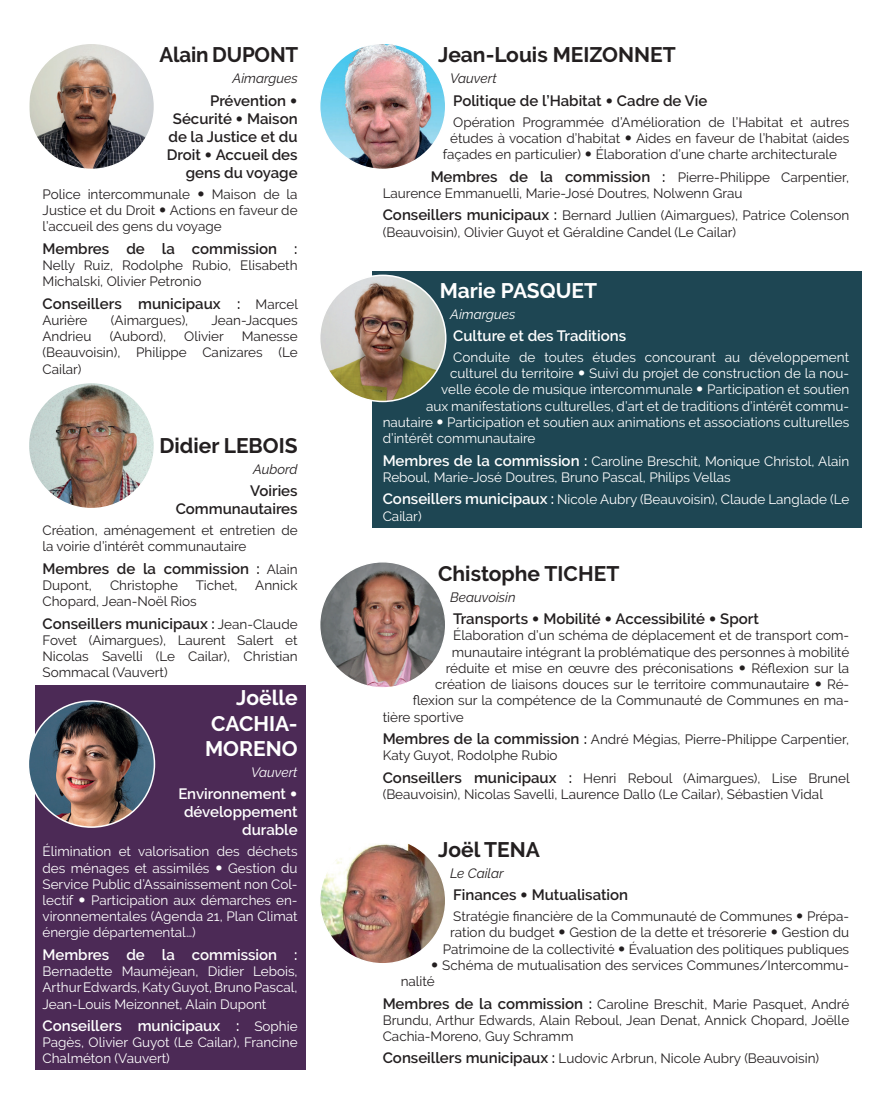
<style>
.page{position:relative;width:893px;height:1106px;background:#fff}
.page>*{position:absolute;margin:0;border:0;box-sizing:border-box;transform-origin:0 0}
.t1{font:700 21px "Raleway";color:#231f20}
.t2{font:700 21px/25.2px "Raleway";color:#fff;text-align:justify}
.t3{font:600 15px/18px "Raleway";color:#231f20;text-align:right}
.t4{font:600 15px/18px "Raleway";color:#fff;text-align:right}
.t5{font:13.5px/16.2px "Raleway";color:#231f20}
.t6{font:13.5px/16.2px "Raleway";color:#fff}
.t7{font:italic 13.5px "Raleway";color:#231f20}
.t8{font:italic 13.5px "Raleway";color:#fff}
.s1{font-family:"Futura";font-weight:400;font-size:13.5px}
.s2{font-family:"Futura"}
.s3{font-weight:400;font-size:13.5px}
.s4{font-weight:600;font-size:15px}
</style>
<div class="page">
<div style="left:35px;top:685px;width:270px;height:385px;background:#4c2a56"></div>
<div style="left:372px;top:271px;width:489px;height:256px;background:#1e4653"></div>
<img style="left:320px;top:275px;width:126px;height:126px;border-radius:63px">
<img style="left:28px;top:382px;width:126px;height:126px;border-radius:63px">
<img style="left:28px;top:701px;width:126px;height:126px;border-radius:63px">
<img style="left:31px;top:46px;width:121px;height:121px">
<img style="left:320px;top:43px;width:126px;height:126px;border-radius:63px">
<img style="left:320px;top:562px;width:126px;height:126px;border-radius:63px">
<img style="left:320px;top:837px;width:126px;height:126px;border-radius:63px">
<h1 class="t1" style="left:159px;top:43px;width:140px">Alain DUPONT</h1>
<p class="t7" style="left:233px;top:71px;width:67px">Aimargues</p>
<p class="t3" style="left:167px;top:92px;width:132px">Prévention <span class="s1">•<br></span>Sécurité <span class="s1">•</span> Maison de la Justice et du<br>Droit <span class="s1">•</span> Accueil des gens du voyage</p>
<p class="t5" style="left:43px;top:186px;width:257px;text-align:justify">Police intercommunale <span class="s2">•</span> Maison de la Justice et du Droit <span class="s2">•</span> Actions en faveur de l’accueil des gens du voyage</p>
<p class="t3" style="left:43px;top:239px;width:257px">Membres de la commission :</p>
<p class="t5" style="left:43px;top:257px;width:257px">Nelly Ruiz, Rodolphe Rubio, Elisabeth<br>Michalski, Olivier Petronio</p>
<p class="t3" style="left:43px;top:294px;width:257px">Conseillers municipaux : <span class="s3">Marcel</span></p>
<p class="t5" style="left:43px;top:312px;width:46px">Aurière</p>
<p class="t5" style="left:111px;top:312px;width:79px">(Aimargues),</p>
<p class="t5" style="left:212px;top:312px;width:88px">Jean-Jacques</p>
<p class="t5" style="left:43px;top:328px;width:51px">Andrieu</p>
<p class="t5" style="left:110px;top:328px;width:58px">(Aubord),</p>
<p class="t5" style="left:184px;top:328px;width:41px">Olivier</p>
<p class="t5" style="left:43px;top:328px;width:257px;text-align:justify;text-indent:199px">Manesse (Beauvoisin), Philippe Canizares (Le Cailar)</p>
<h1 class="t1" style="left:159px;top:433px;width:140px">Didier LEBOIS</h1>
<p class="t7" style="left:253px;top:461px;width:46px">Aubord</p>
<p class="t3" style="left:176px;top:482px;width:123px">Voiries<br>Communautaires</p>
<p class="t5" style="left:43px;top:522px;width:257px">Création, aménagement et entretien de la voirie d’intérêt communautaire</p>
<p class="t3" style="left:43px;top:559px;width:257px">Membres de la commission : <span class="s3">Alain</span></p>
<p class="t5" style="left:43px;top:577px;width:51px">Dupont,</p>
<p class="t5" style="left:110px;top:577px;width:69px">Christophe</p>
<p class="t5" style="left:196px;top:577px;width:43px">Tichet,</p>
<p class="t5" style="left:255px;top:577px;width:44px">Annick</p>
<p class="t5" style="left:43px;top:593px;width:156px">Chopard, Jean-Noël Rios</p>
<p class="t3" style="left:43px;top:614px;width:257px">Conseillers municipaux : <span class="s3">Jean-Claude</span></p>
<p class="t5" style="left:43px;top:632px;width:257px;text-align:justify">Fovet (Aimargues), Laurent Salert et Nicolas Savelli (Le Cailar), Christian Sommacal (Vauvert)</p>
<h1 class="t2" style="left:205px;top:685px;width:94px;text-indent:31px">Joëlle CACHIA-MORENO</h1>
<p class="t8" style="left:251px;top:764px;width:48px">Vauvert</p>
<p class="t4" style="left:178px;top:785px;width:121px">Environnement <span class="s1">• </span>développement durable</p>
<p class="t6" style="left:43px;top:843px;width:257px;text-align:justify">Élimination et valorisation des déchets des ménages et assimilés <span class="s2">•</span> Gestion du Service Public d’Assainissement non Col&shy;lectif <span class="s2">•</span> Participation aux démarches en&shy;vironnementales (Agenda 21, Plan Climat énergie départemental…)</p>
<p class="t4" style="left:43px;top:945px;width:257px">Membres de la commission :</p>
<p class="t6" style="left:43px;top:963px;width:257px;text-align:justify">Bernadette Mauméjean, Didier Lebois, Arthur Edwards, Katy Guyot, Bruno Pascal, Jean-Louis Meizonnet, Alain Dupont</p>
<p class="t4" style="left:43px;top:1016px;width:257px">Conseillers municipaux : <span class="s3">Sophie</span></p>
<p class="t6" style="left:43px;top:1034px;width:257px">Pagès, Olivier Guyot (Le Cailar), Francine<br>Chalméton (Vauvert)</p>
<h1 class="t1" style="left:438px;top:43px;width:239px">Jean-Louis MEIZONNET</h1>
<p class="t7" style="left:450px;top:71px;width:48px">Vauvert</p>
<p class="t3" style="left:453px;top:92px;width:256px">Politique de l’Habitat <span class="s1">•</span> Cadre de Vie</p>
<p class="t5" style="left:453px;top:114px;width:398px">Opération Programmée d’Amélioration de l’Habitat et autres</p>
<p class="t5" style="left:450px;top:130px;width:401px">études à vocation d’habitat <span class="s2">•</span> Aides en faveur de l’habitat (aides</p>
<p class="t5" style="left:443px;top:146px;width:396px">façades en particulier) <span class="s2">•</span> Élaboration d’une charte architecturale</p>
<p class="t5" style="left:383px;top:169px;width:468px;text-indent:48px"><span class="s4">Membres de la commission :</span> Pierre-Philippe Carpentier,<br>Laurence Emmanuelli, Marie-José Doutres, Nolwenn Grau</p>
<p class="t5" style="left:383px;top:207px;width:468px"><span class="s4">Conseillers municipaux :</span> Bernard Jullien (Aimargues), Patrice Colenson (Beauvoisin), Olivier Guyot et Géraldine Candel (Le Cailar)</p>
<h1 class="t2" style="left:440px;top:278px;width:159px">Marie PASQUET</h1>
<p class="t8" style="left:450px;top:306px;width:67px">Aimargues</p>
<p class="t4" style="left:453px;top:327px;width:174px">Culture et des Traditions</p>
<p class="t6" style="left:453px;top:349px;width:397px">Conduite de toutes études concourant au développement</p>
<p class="t6" style="left:450px;top:365px;width:400px">culturel du territoire <span class="s2">•</span> Suivi du projet de construction de la nou-</p>
<p class="t6" style="left:441px;top:381px;width:410px">velle école de musique intercommunale <span class="s2">•</span> Participation et soutien</p>
<p class="t6" style="left:426px;top:398px;width:425px">aux manifestations culturelles, d’art et de traditions d’intérêt commu-</p>
<p class="t6" style="left:383px;top:414px;width:468px">nautaire <span class="s2">•</span> Participation et soutien aux animations et associations culturelles</p>
<p class="t6" style="left:383px;top:430px;width:154px">d’intérêt communautaire</p>
<p class="t6" style="left:383px;top:453px;width:468px"><span class="s4">Membres de la commission :</span> Caroline Breschit, Monique Christol, Alain<br>Reboul, Marie-José Doutres, Bruno Pascal, Philips Vellas</p>
<p class="t6" style="left:383px;top:491px;width:468px"><span class="s4">Conseillers municipaux :</span> Nicole Aubry (Beauvoisin), Claude Langlade (Le<br>Cailar)</p>
<h1 class="t1" style="left:438px;top:561px;width:183px">Chistophe TICHET</h1>
<p class="t7" style="left:450px;top:589px;width:67px">Beauvoisin</p>
<p class="t3" style="left:453px;top:610px;width:307px">Transports <span class="s1">•</span> Mobilité <span class="s1">•</span> Accessibilité <span class="s1">•</span> Sport</p>
<p class="t5" style="left:453px;top:627px;width:398px">Élaboration d’un schéma de déplacement et de transport com-</p>
<p class="t5" style="left:452px;top:644px;width:399px">munautaire intégrant la problématique des personnes à mobilité</p>
<p class="t5" style="left:446px;top:660px;width:405px">réduite et mise en œuvre des préconisations <span class="s2">•</span> Réflexion sur la</p>
<p class="t5" style="left:435px;top:676px;width:416px">création de liaisons douces sur le territoire communautaire <span class="s2">•</span> Ré-</p>
<p class="t5" style="left:413px;top:692px;width:438px">flexion sur la compétence de la Communauté de Communes en ma-</p>
<p class="t5" style="left:383px;top:708px;width:83px">tière sportive</p>
<p class="t5" style="left:383px;top:731px;width:468px"><span class="s4">Membres de la commission :</span> André Mégias, Pierre-Philippe Carpentier,<br>Katy Guyot, Rodolphe Rubio</p>
<p class="t5" style="left:383px;top:770px;width:468px"><span class="s4">Conseillers municipaux :</span> Henri Reboul (Aimargues), Lise Brunel (Beauvoisin), Nicolas Savelli, Laurence Dallo (Le Cailar), Sébastien Vidal</p>
<h1 class="t1" style="left:438px;top:837px;width:103px">Joël TENA</h1>
<p class="t7" style="left:450px;top:865px;width:55px">Le Cailar</p>
<p class="t3" style="left:453px;top:886px;width:176px">Finances <span class="s1">•</span> Mutualisation</p>
<p class="t5" style="left:443px;top:908px;width:408px;text-align:right">Stratégie financière de la Communauté de Communes <span class="s2">•</span> Prépa&shy;ration du budget <span class="s2">•</span> Gestion de la dette et trésorerie <span class="s2">•</span> Gestion du<br>Patrimoine de la collectivité <span class="s2">•</span> Évaluation des politiques publiques</p>
<p class="t5" style="left:401px;top:956px;width:450px;text-indent:30px"><span class="s2">•</span> Schéma de mutualisation des services Communes/Intercommu&shy;nalité</p>
<p class="t5" style="left:383px;top:995px;width:468px;text-align:justify"><span class="s4">Membres de la commission :</span> Caroline Breschit, Marie Pasquet, André Brundu, Arthur Edwards, Alain Reboul, Jean Denat, Annick Chopard, Joëlle Cachia-Moreno, Guy Schramm</p>
<p class="t5" style="left:383px;top:1050px;width:438px"><span class="s4">Conseillers municipaux :</span> Ludovic Arbrun, Nicole Aubry (Beauvoisin)</p>
</div>
